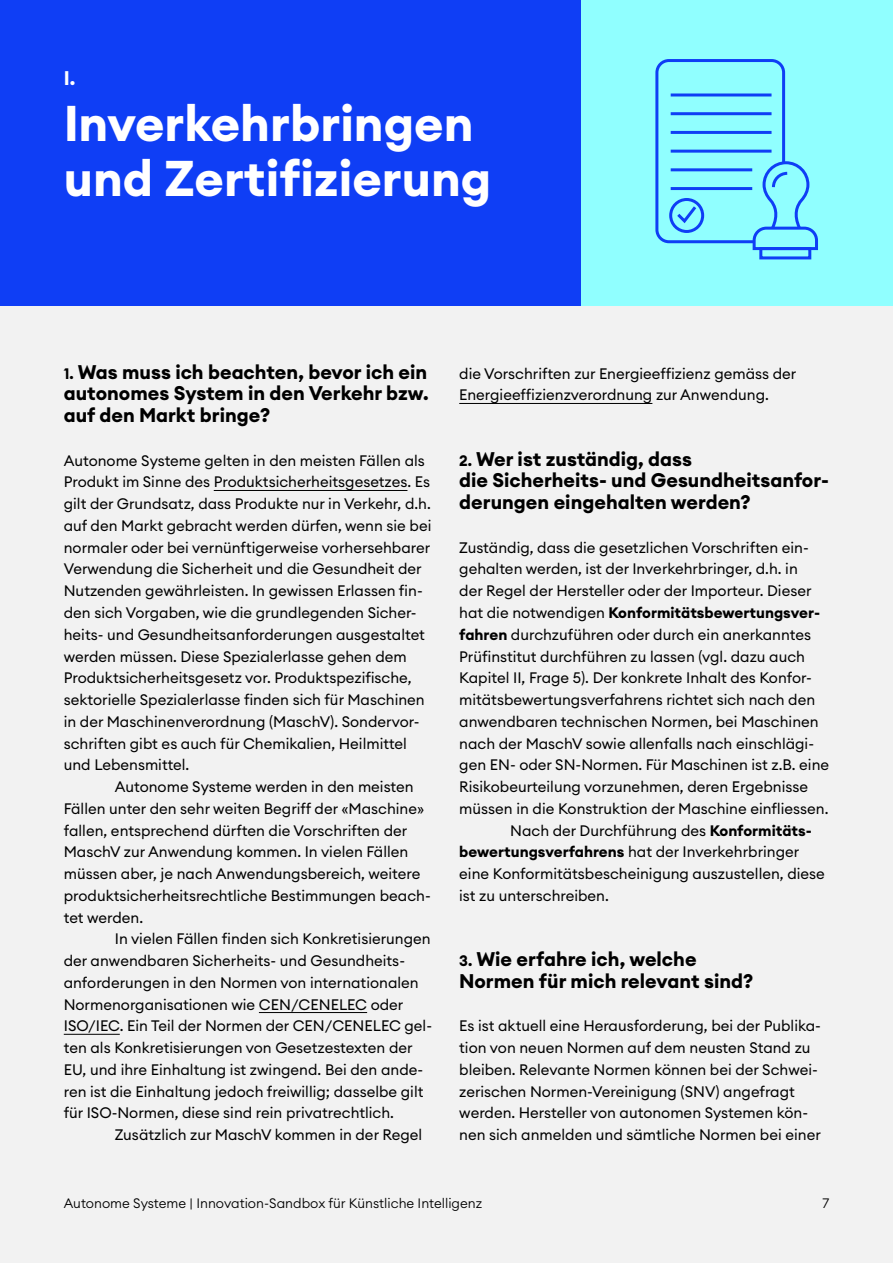
<style>
.page{position:relative;width:893px;height:1263px;background:#fff}
.page>*{position:absolute;margin:0;border:0;box-sizing:border-box;transform-origin:0 0}
.t1{font:700 49.5px/55.5px "Euclid Circular A";color:#fff}
.t2{font:700 19.5px/21.8px "Euclid Circular A";color:#000}
.t3{font:700 19.5px "Euclid Circular A";color:#fff}
.t4{font:15px/21.8px "Euclid Circular A";color:#000}
.t5{font:700 15px "Euclid Circular A";color:#000}
.t6{font:300 13.5px "Euclid Circular A";color:#000}
.s1{font-size:15px}
.s2{font-weight:400}
.s3{font-weight:700}
</style>
<div class="page">
<div style="left:580px;top:0;width:313px;height:314px;background:#90ffff"></div>
<div style="left:0;top:0;width:580px;height:313px;background:#0f3ef5"></div>
<div style="left:0;top:307px;width:893px;height:956px;background:#f2f2f2"></div>
<hr style="left:214px;top:490px;width:193px;height:1px;background:#000">
<hr style="left:259px;top:1012px;width:108px;height:1px;background:#000">
<hr style="left:64px;top:1034px;width:56px;height:1px;background:#000">
<div style="left:655px;top:59px;width:130px;height:184px;border:3px solid #0f3ef5;border-radius:12px"></div>
<hr style="left:671px;top:93px;width:100px;height:3px;background:#0f3ef5">
<hr style="left:671px;top:112px;width:100px;height:3px;background:#0f3ef5">
<hr style="left:671px;top:131px;width:100px;height:3px;background:#0f3ef5">
<hr style="left:671px;top:150px;width:100px;height:3px;background:#0f3ef5">
<hr style="left:671px;top:168px;width:81px;height:3px;background:#0f3ef5">
<hr style="left:671px;top:187px;width:81px;height:3px;background:#0f3ef5">
<div style="left:669px;top:198px;width:35px;height:35px;border:3px solid #0f3ef5;border-radius:50%"></div>
<svg style="left:674px;top:203px;width:25px;height:23px"></svg>
<div style="left:759px;top:247px;width:52px;height:12px;border:3px solid #0f3ef5"></div>
<svg style="left:751px;top:160px;width:67px;height:92px"></svg>
<hr style="left:459px;top:403px;width:193px;height:1px;background:#000">
<h2 class="t3" style="left:64px;top:66px;width:13px">I.</h2>
<h1 class="t1" style="left:64px;top:96px;width:429px">Inverkehrbringen und Zertifizierung</h1>
<h2 class="t2" style="left:64px;top:361px;width:366px;text-align:justify"><span class="s1">1.</span> Was muss ich beachten, bevor ich ein autonomes System in den Verkehr bzw. auf den Markt bringe?</h2>
<p class="t4" style="left:64px;top:449px;width:369px">Autonome Systeme gelten in den meisten Fällen als Produkt im Sinne des Produktsicherheitsgesetzes. Es gilt der Grundsatz, dass Produkte nur in Verkehr, d.h. auf den Markt gebracht werden dürfen, wenn sie bei normaler oder bei vernünftigerweise vorhersehbarer Verwendung die Sicherheit und die Gesundheit der Nutzenden gewährleisten. In gewissen Erlassen fin&shy;den sich Vorgaben, wie die grundlegenden Sicher&shy;heits- und Gesundheitsanforderungen ausgestaltet werden müssen. Diese Spezialerlasse gehen dem Produktsicherheitsgesetz vor. Produktspezifische, sektorielle Spezialerlasse finden sich für Maschinen in der Maschinenverordnung (MaschV). Sondervor&shy;schriften gibt es auch für Chemikalien, Heilmittel und Lebensmittel.</p>
<p class="t4" style="left:64px;top:776px;width:368px;text-indent:51px">Autonome Systeme werden in den meisten Fällen unter den sehr weiten Begriff der «Maschine» fallen, entsprechend dürften die Vorschriften der MaschV zur Anwendung kommen. In vielen Fällen müssen aber, je nach Anwendungsbereich, weitere produktsicherheitsrechtliche Bestimmungen beach&shy;tet werden.</p>
<p class="t4" style="left:64px;top:928px;width:370px;text-indent:51px">In vielen Fällen finden sich Konkretisierungen der anwendbaren Sicherheits- und Gesundheits&shy;anforderungen in den Normen von internationalen Normenorganisationen wie CEN/CENELEC oder ISO/IEC. Ein Teil der Normen der CEN/CENELEC gel&shy;ten als Konkretisierungen von Gesetzestexten der EU, und ihre Einhaltung ist zwingend. Bei den ande&shy;ren ist die Einhaltung jedoch freiwillig; dasselbe gilt für ISO-Normen, diese sind rein privatrechtlich.</p>
<p class="t4" style="left:115px;top:1124px;width:309px">Zusätzlich zur MaschV kommen in der Regel</p>
<p class="t4" style="left:459px;top:362px;width:339px">die Vorschriften zur Energieeffizienz gemäss der<br>Energieeffizienzverordnung zur Anwendung.</p>
<h2 class="t2" style="left:459px;top:448px;width:371px"><span class="s1">2.</span> Wer ist zuständig, dass<br>die Sicherheits- und Gesundheitsanfor&shy;derungen eingehalten werden?</h2>
<p class="t4" style="left:459px;top:536px;width:351px">Zuständig, dass die gesetzlichen Vorschriften ein-</p>
<p class="t4" style="left:459px;top:558px;width:340px">gehalten werden, ist der Inverkehrbringer, d.h. in</p>
<p class="t4" style="left:459px;top:580px;width:354px">der Regel der Hersteller oder der Importeur. Dieser</p>
<p class="t5" style="left:459px;top:603px;width:362px"><span class="s2">hat die notwendigen</span> Konformitätsbewertungsver-</p>
<p class="t4" style="left:459px;top:623px;width:353px"><span class="s3">fahren</span> durchzuführen oder durch ein anerkanntes</p>
<p class="t4" style="left:459px;top:645px;width:347px">Prüfinstitut durchführen zu lassen (vgl. dazu auch</p>
<p class="t4" style="left:459px;top:667px;width:354px">Kapitel II, Frage 5). Der konkrete Inhalt des Konfor-</p>
<p class="t4" style="left:459px;top:689px;width:358px">mitätsbewertungsverfahrens richtet sich nach den</p>
<p class="t4" style="left:459px;top:710px;width:361px">anwendbaren technischen Normen, bei Maschinen</p>
<p class="t4" style="left:459px;top:732px;width:356px">nach der MaschV sowie allenfalls nach einschlägi-</p>
<p class="t4" style="left:459px;top:754px;width:371px">gen EN- oder SN-Normen. Für Maschinen ist z.B. eine</p>
<p class="t4" style="left:459px;top:776px;width:350px">Risikobeurteilung vorzunehmen, deren Ergebnisse</p>
<p class="t4" style="left:459px;top:797px;width:371px">müssen in die Konstruktion der Maschine einfliessen.</p>
<p class="t4" style="left:510px;top:819px;width:303px">Nach der Durchführung des <span class="s3">Konformitäts-</span></p>
<p class="t4" style="left:459px;top:841px;width:342px"><span class="s3">bewertungsverfahrens</span> hat der Inverkehrbringer</p>
<p class="t4" style="left:459px;top:863px;width:367px">eine Konformitätsbescheinigung auszustellen, diese</p>
<p class="t4" style="left:459px;top:884px;width:151px">ist zu unterschreiben.</p>
<h2 class="t2" style="left:459px;top:948px;width:295px"><span class="s1">3.</span> Wie erfahre ich, welche<br>Normen für mich relevant sind?</h2>
<p class="t4" style="left:459px;top:1015px;width:363px">Es ist aktuell eine Herausforderung, bei der Publika&shy;tion von neuen Normen auf dem neusten Stand zu bleiben. Relevante Normen können bei der Schwei&shy;zerischen Normen-Vereinigung (SNV) angefragt werden. Hersteller von autonomen Systemen kön&shy;nen sich anmelden und sämtliche Normen bei einer</p>
<p class="t6" style="left:64px;top:1194px;width:420px">Autonome Systeme | Innovation-Sandbox für Künstliche Intelligenz</p>
<p class="t6" style="left:822px;top:1194px;width:8px">7</p>
</div>
